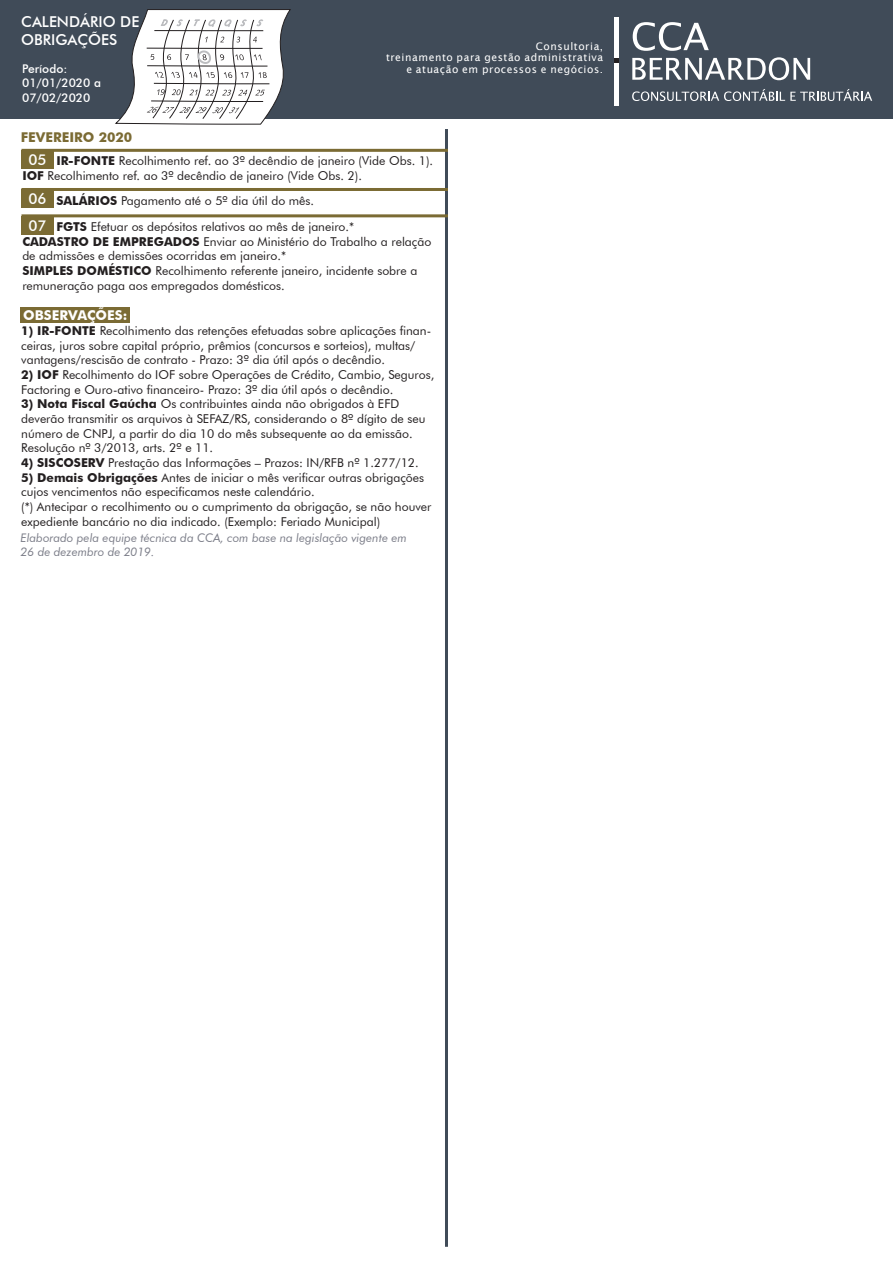
<style>
.page{position:relative;width:893px;height:1263px;background:#fff}
.page>*{position:absolute;margin:0;border:0;box-sizing:border-box;transform-origin:0 0}
.Título_Calendário{font:500 15px "Futura BT";color:#fff}
.Data{font:500 15px "Futura BT";color:#fff}
.Mês{font:700 13.5px "Futura BT";color:#7b6b34}
.Observações{font:700 13.5px "Futura BT";color:#fff}
.Corpo_s__retranca{font:12.15px/14.7px "Futura BT";color:#231f20}
.Corpo{font:12.15px "Futura BT";color:#231f20}
.Dados_Edição{font:500 12px/14.4px "Futura BT";color:#fff}
.Elaboração{font:italic 11.85px "Futura BT";color:#7c7e89}
.t1{font:10.35px/11.9px "Lucida Sans";letter-spacing:.055em;color:#fff;text-align:right}
.s1{font-weight:700}
</style>
<div class="page">
<hr style="left:445px;top:129px;width:3px;height:1118px;background:#404b58">
<div style="left:0;top:0;width:355px;height:119px;background:#404b58"></div>
<svg style="left:115px;top:9px;width:176px;height:115px"></svg>
<div style="left:353px;top:0;width:540px;height:119px;background:#404b58"></div>
<div style="left:614px;top:17px;width:5px;height:89px;background:#fff"></div>
<svg style="left:614px;top:58px;width:5px;height:5px"></svg>
<svg style="left:633px;top:22px;width:76px;height:29px"></svg>
<svg style="left:632px;top:57px;width:178px;height:23px"></svg>
<svg style="left:632px;top:89px;width:240px;height:12px"></svg>
<div style="left:21px;top:308px;width:109px;height:15px;background:#7b6b34"></div>
<div style="left:21px;top:150px;width:33px;height:19px;background:#7b6b34"></div>
<hr style="left:21px;top:149px;width:427px;height:3px;background:#7b6b34">
<div style="left:21px;top:189px;width:33px;height:19px;background:#7b6b34"></div>
<hr style="left:21px;top:188px;width:427px;height:3px;background:#7b6b34">
<div style="left:21px;top:216px;width:33px;height:18px;background:#7b6b34"></div>
<hr style="left:21px;top:214px;width:427px;height:3px;background:#7b6b34">
<p class="Título_Calendário" style="left:21px;top:13px;width:120px">CALENDÁRIO DE</p>
<p class="Título_Calendário" style="left:21px;top:31px;width:98px">OBRIGAÇÕES</p>
<p class="Dados_Edição" style="left:22px;top:62px;width:80px">Período:<br>01/01/2020 a<br>07/02/2020</p>
<p class="Dados_Edição" style="left:49px;top:76px;width:9px">3</p>
<p class="Dados_Edição" style="left:76px;top:76px;width:16px">15</p>
<p class="Dados_Edição" style="left:49px;top:90px;width:9px">4</p>
<p class="Dados_Edição" style="left:76px;top:90px;width:16px">15</p>
<p class="t1" style="left:386px;top:40px;width:219px">Consultoria,<br>treinamento para gestão administrativa e atuação em processos e negócios.</p>
<p class="Mês" style="left:21px;top:129px;width:113px">FEVEREIRO 2020</p>
<p class="Data" style="left:28px;top:151px;width:20px">05</p>
<p class="Corpo" style="left:56px;top:154px;width:378px"><span class="s1">IR-FONTE</span> Recolhimento ref. ao 3º decêndio de janeiro (Vide Obs. 1).</p>
<p class="Corpo_s__retranca" style="left:22px;top:168px;width:341px"><span class="s1">IOF</span> Recolhimento ref. ao 3º decêndio de janeiro (Vide Obs. 2).</p>
<p class="Data" style="left:28px;top:190px;width:20px">06</p>
<p class="Corpo" style="left:56px;top:193px;width:259px"><span class="s1">SALÁRIOS</span> Pagamento até o 5º dia útil do mês.</p>
<p class="Data" style="left:28px;top:216px;width:20px">07</p>
<p class="Corpo" style="left:56px;top:219px;width:299px"><span class="s1">FGTS</span> Efetuar os depósitos relativos ao mês de janeiro.*</p>
<p class="Corpo_s__retranca" style="left:22px;top:234px;width:410px"><span class="s1">CADASTRO DE EMPREGADOS</span> Enviar ao Ministério do Trabalho a relação de admissões e demissões ocorridas em janeiro.*</p>
<p class="Corpo_s__retranca" style="left:22px;top:263px;width:397px"><span class="s1">SIMPLES DOMÉSTICO</span> Recolhimento referente janeiro, incidente sobre a remuneração paga aos empregados domésticos.</p>
<p class="Observações" style="left:23px;top:307px;width:106px">OBSERVAÇÕES:</p>
<p class="Corpo_s__retranca" style="left:21px;top:323px;width:411px"><span class="s1">1) IR-FONTE</span> Recolhimento das retenções efetuadas sobre aplicações finan&shy;ceiras, juros sobre capital próprio, prêmios (concursos e sorteios), multas/ vantagens/rescisão de contrato - Prazo: 3º dia útil após o decêndio.</p>
<p class="Corpo_s__retranca" style="left:21px;top:367px;width:415px"><span class="s1">2) IOF</span> Recolhimento do IOF sobre Operações de Crédito, Cambio, Seguros,<br>Factoring e Ouro-ativo financeiro- Prazo: 3º dia útil após o decêndio.</p>
<p class="Corpo_s__retranca" style="left:21px;top:397px;width:406px"><span class="s1">3) Nota Fiscal Gaúcha</span> Os contribuintes ainda não obrigados à EFD deverão transmitir os arquivos à SEFAZ/RS, considerando o 8º dígito de seu número de CNPJ, a partir do dia 10 do mês subsequente ao da emissão.<br>Resolução nº 3/2013, arts. 2º e 11.</p>
<p class="Corpo_s__retranca" style="left:21px;top:455px;width:399px"><span class="s1">4) SISCOSERV</span> Prestação das Informações – Prazos: IN/RFB nº 1.277/12.</p>
<p class="Corpo_s__retranca" style="left:21px;top:470px;width:404px"><span class="s1">5) Demais Obrigações</span> Antes de iniciar o mês verificar outras obrigações cujos vencimentos não especificamos neste calendário.</p>
<p class="Corpo_s__retranca" style="left:21px;top:499px;width:412px">(*) Antecipar o recolhimento ou o cumprimento da obrigação, se não houver expediente bancário no dia indicado. (Exemplo: Feriado Municipal)</p>
<p class="Elaboração" style="left:21px;top:530px;width:388px">Elaborado pela equipe técnica da CCA, com base na legislação vigente em</p>
<p class="Elaboração" style="left:21px;top:544px;width:135px">26 de dezembro de 2019.</p>
</div>
